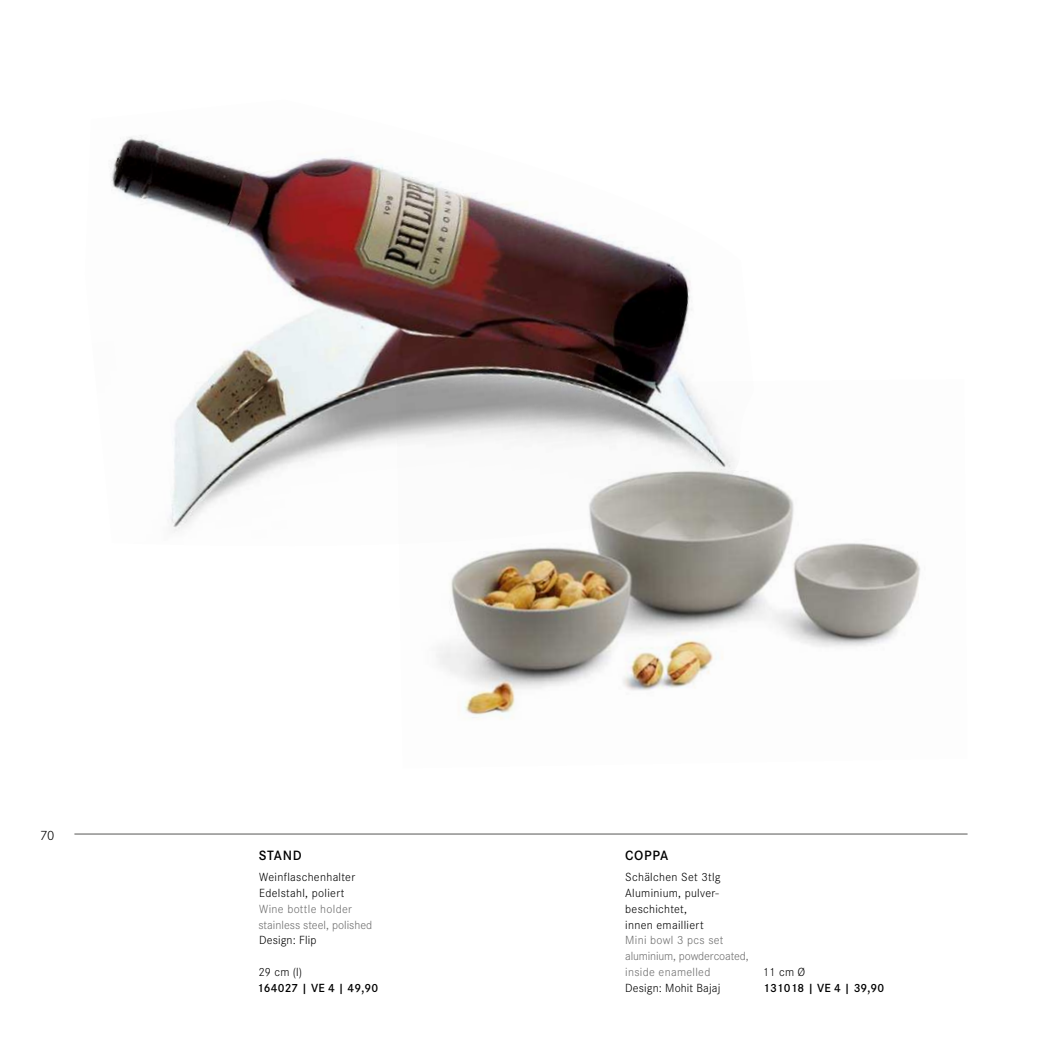
<style>
.page{position:relative;width:1042px;height:1042px;background:#fff}
.page>*{position:absolute;margin:0;border:0;box-sizing:border-box;transform-origin:0 0}
.t1{font:600 14px "Corporate S Pro";letter-spacing:.05em;color:#000}
.t2{font:300 14px "Corporate S Pro";color:#000}
.t3{font:300 12.25px/15.8px "Corporate S Pro";letter-spacing:.025em;color:#000}
.t4{font:300 12.25px/15.8px "Corporate S Pro";letter-spacing:.02em;color:#6e6e6e}
.t5{font:300 12.25px/15.8px "Corporate S Pro";color:#6e6e6e}
.t6{font:600 12.25px "Corporate S Pro";letter-spacing:.01em;color:#000}
</style>
<div class="page">
<hr style="left:74px;top:833px;width:893px;height:1px;background:#565655">
<img style="left:436px;top:478px;width:485px;height:242px">
<img style="left:110px;top:136px;width:644px;height:423px">
<p class="t2" style="left:40px;top:828px;width:16px">70</p>
<p class="t1" style="left:259px;top:848px;width:44px">STAND</p>
<p class="t3" style="left:259px;top:869px;width:98px">Weinflaschenhalter<br>Edelstahl, poliert</p>
<p class="t5" style="left:258px;top:901px;width:115px">Wine bottle holder stainless steel, polished</p>
<p class="t3" style="left:259px;top:932px;width:59px">Design: Flip</p>
<p class="t3" style="left:258px;top:964px;width:45px">29 cm (l)</p>
<p class="t6" style="left:257px;top:981px;width:123px">164027 | VE 4 | 49,90</p>
<p class="t1" style="left:625px;top:848px;width:45px">COPPA</p>
<p class="t3" style="left:625px;top:869px;width:97px">Schälchen Set 3tlg<br>Aluminium, pulver&shy;beschichtet,<br>innen emailliert</p>
<p class="t4" style="left:625px;top:932px;width:125px">Mini bowl 3 pcs set aluminium, powdercoated, inside enamelled</p>
<p class="t3" style="left:625px;top:980px;width:97px">Design: Mohit Bajaj</p>
<p class="t3" style="left:763px;top:964px;width:44px">11 cm Ø</p>
<p class="t6" style="left:763px;top:981px;width:123px">131018 | VE 4 | 39,90</p>
</div>
